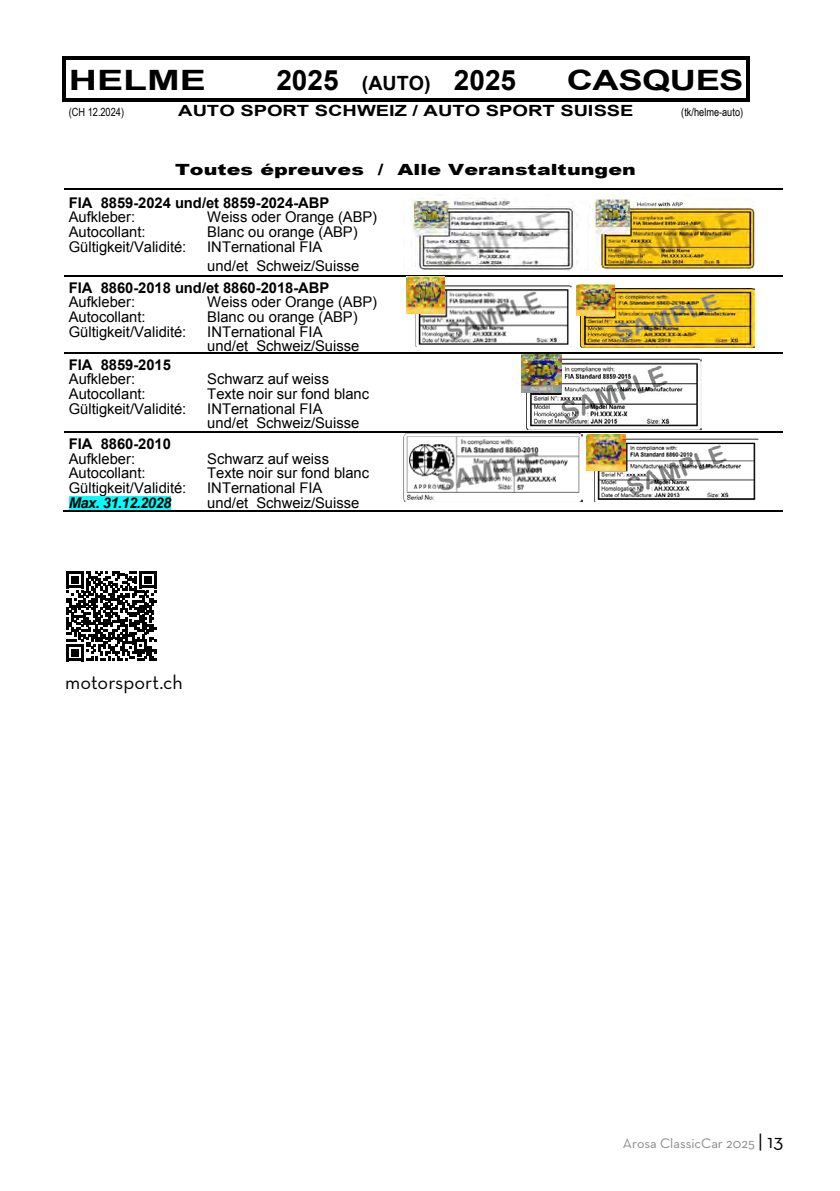
<style>
.page{position:relative;width:840px;height:1191px;background:#fff}
.page>*{position:absolute;margin:0;border:0;box-sizing:border-box;transform-origin:0 0}
.t1{font:700 28px "Arial";color:#000}
.t2{font:700 28px "Arial";letter-spacing:-.02em;color:#000;scale:1.3 1}
.t3{font:700 28px "Arial";color:#000;scale:1.4 1}
.t4{font:20px "Neutra Text";color:#000}
.t5{font:900 15.4px "Arial";color:#000;scale:1.33 1}
.t6{font:700 15.4px "Arial";letter-spacing:-.005em;color:#000;scale:1.3 1}
.t7{font:14.8px/19px "Arial";color:#000}
.t8{font:700 14.8px "Arial";color:#000}
.t9{font:italic 700 14.8px "Arial";letter-spacing:-.045em;color:#000}
.t10{font:14px "Neutra Text";color:#87888a}
.t11{font:11.2px "Arial Narrow";letter-spacing:-.005em;color:#000}
.s1{font-size:19.6px}
.s2{font-size:20px;color:#000}
</style>
<div class="page">
<svg style="left:66px;top:571px;width:90px;height:90px"></svg>
<img style="left:526px;top:356px;width:175px;height:74px">
<img style="left:521px;top:353px;width:40px;height:40px">
<hr style="left:65px;top:57px;width:681px;height:3px;background:#000">
<hr style="left:62px;top:60px;width:3px;height:39px;background:#000">
<hr style="left:65px;top:99px;width:681px;height:3px;background:#000">
<hr style="left:746px;top:60px;width:3px;height:39px;background:#000">
<img style="left:410px;top:194px;width:348px;height:77px">
<hr style="left:64px;top:188px;width:320px;height:2px;background:#000">
<hr style="left:385px;top:188px;width:397px;height:2px;background:#000">
<hr style="left:64px;top:275px;width:320px;height:2px;background:#000">
<hr style="left:385px;top:275px;width:397px;height:2px;background:#000">
<hr style="left:64px;top:352px;width:320px;height:1px;background:#000">
<hr style="left:385px;top:352px;width:55px;height:1px;background:#000">
<hr style="left:441px;top:352px;width:341px;height:1px;background:#000">
<div style="left:69px;top:496px;width:102px;height:14px;background:#0ff"></div>
<img style="left:403px;top:433px;width:179px;height:68px">
<hr style="left:64px;top:432px;width:320px;height:1px;background:#000">
<hr style="left:385px;top:432px;width:55px;height:1px;background:#000">
<hr style="left:441px;top:432px;width:341px;height:1px;background:#000">
<hr style="left:63px;top:510px;width:321px;height:2px;background:#000">
<hr style="left:384px;top:510px;width:398px;height:2px;background:#000">
<img style="left:580px;top:288px;width:174px;height:59px">
<img style="left:576px;top:284px;width:38px;height:31px">
<img style="left:415px;top:283px;width:156px;height:64px">
<img style="left:406px;top:277px;width:38px;height:37px">
<img style="left:594px;top:438px;width:163px;height:64px">
<img style="left:586px;top:435px;width:38px;height:36px">
<h1 class="t3" style="left:69px;top:62px;width:99px">HELME</h1>
<h1 class="t1" style="left:276px;top:62px;width:241px">2025 <span class="s1">(AUTO)</span> 2025</h1>
<h1 class="t2" style="left:566px;top:62px;width:137px">CASQUES</h1>
<p class="t11" style="left:69px;top:104px;width:57px">(CH 12.2024)</p>
<p class="t6" style="left:178px;top:101px;width:351px">AUTO SPORT SCHWEIZ / AUTO SPORT SUISSE</p>
<p class="t11" style="left:681px;top:104px;width:63px">(tk/helme-auto)</p>
<p class="t5" style="left:175px;top:158px;width:348px">Toutes épreuves / Alle Veranstaltungen</p>
<p class="t8" style="left:69px;top:193px;width:262px">FIA 8859-2024 und/et 8859-2024-ABP</p>
<p class="t7" style="left:69px;top:208px;width:68px">Aufkleber:</p>
<p class="t7" style="left:207px;top:208px;width:171px">Weiss oder Orange (ABP)</p>
<p class="t7" style="left:69px;top:222px;width:78px">Autocollant:</p>
<p class="t7" style="left:207px;top:222px;width:152px">Blanc ou orange (ABP)</p>
<p class="t7" style="left:69px;top:237px;width:119px">Gültigkeit/Validité:</p>
<p class="t7" style="left:207px;top:237px;width:153px">INTernational FIA und/et Schweiz/Suisse</p>
<p class="t8" style="left:69px;top:278px;width:262px">FIA 8860-2018 und/et 8860-2018-ABP</p>
<p class="t7" style="left:69px;top:293px;width:68px">Aufkleber:</p>
<p class="t7" style="left:207px;top:293px;width:171px">Weiss oder Orange (ABP)</p>
<p class="t7" style="left:69px;top:307px;width:78px">Autocollant:</p>
<p class="t7" style="left:207px;top:307px;width:152px">Blanc ou orange (ABP)</p>
<p class="t7" style="left:69px;top:322px;width:119px">Gültigkeit/Validité:</p>
<p class="t7" style="left:207px;top:324px;width:153px;line-height:14.8px">INTernational FIA und/et Schweiz/Suisse</p>
<p class="t8" style="left:69px;top:355px;width:104px">FIA 8859-2015</p>
<p class="t7" style="left:69px;top:370px;width:68px">Aufkleber:</p>
<p class="t7" style="left:207px;top:370px;width:123px">Schwarz auf weiss</p>
<p class="t7" style="left:69px;top:384px;width:78px">Autocollant:</p>
<p class="t7" style="left:207px;top:384px;width:163px">Texte noir sur fond blanc</p>
<p class="t7" style="left:69px;top:399px;width:119px">Gültigkeit/Validité:</p>
<p class="t7" style="left:207px;top:401px;width:153px;line-height:14.6px">INTernational FIA und/et Schweiz/Suisse</p>
<p class="t8" style="left:69px;top:434px;width:104px">FIA 8860-2010</p>
<p class="t7" style="left:69px;top:449px;width:68px">Aufkleber:</p>
<p class="t7" style="left:207px;top:449px;width:123px">Schwarz auf weiss</p>
<p class="t7" style="left:69px;top:464px;width:78px">Autocollant:</p>
<p class="t7" style="left:207px;top:464px;width:163px">Texte noir sur fond blanc</p>
<p class="t7" style="left:69px;top:478px;width:119px">Gültigkeit/Validité:</p>
<p class="t7" style="left:207px;top:478px;width:117px">INTernational FIA</p>
<p class="t9" style="left:69px;top:493px;width:104px">Max. 31.12.2028</p>
<p class="t7" style="left:207px;top:493px;width:153px">und/et Schweiz/Suisse</p>
<h2 class="t4" style="left:65px;top:670px;width:119px">motorsport.ch</h2>
<p class="t7" style="left:69px;top:672px;width:78px">Autocollant:</p>
<p class="t10" style="left:622px;top:1135px;width:162px">Arosa ClassicCar 2025 <span class="s2">| 13</span></p>
</div>
